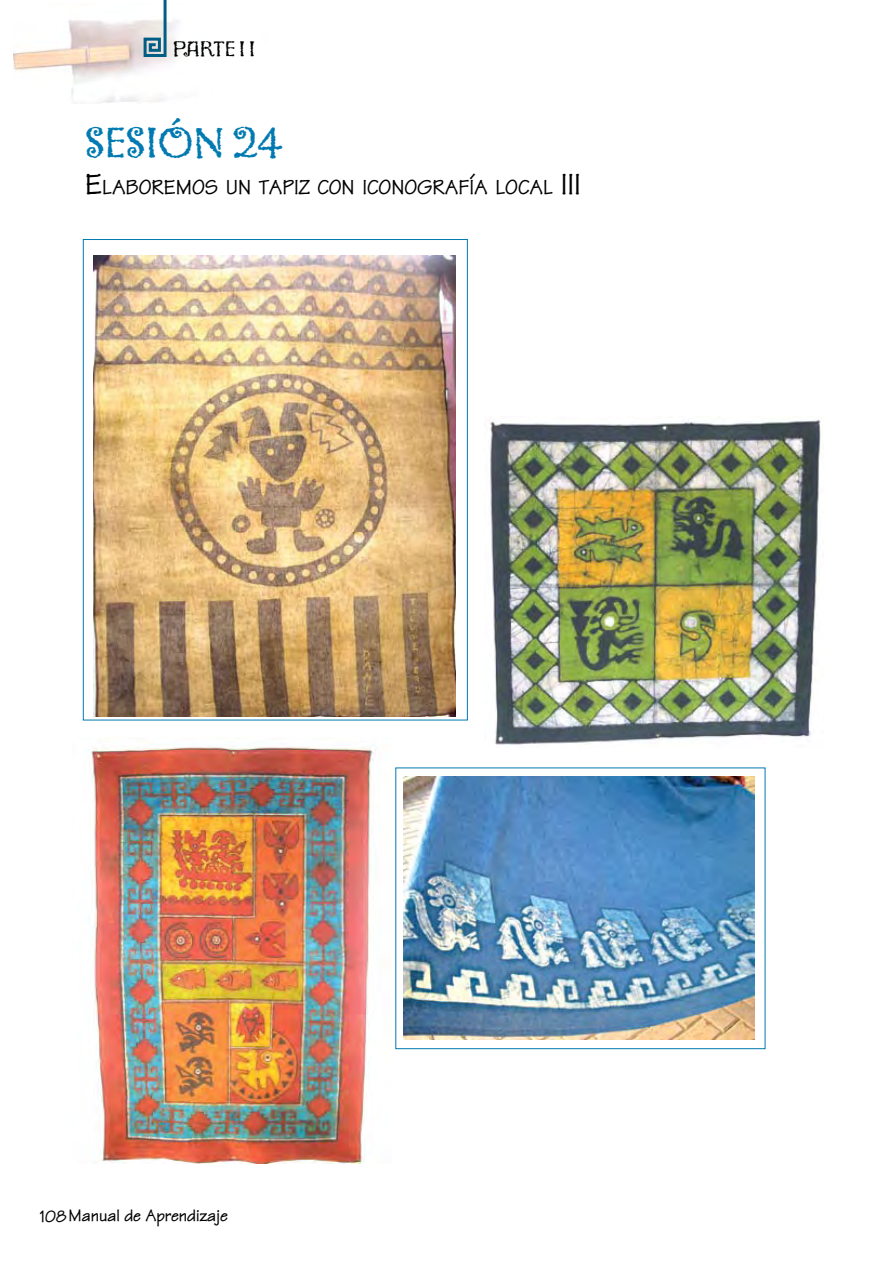
<style>
.page{position:relative;width:893px;height:1263px;background:#fff}
.page>*{position:absolute;margin:0;border:0;box-sizing:border-box;transform-origin:0 0}
.t1{font:45px "Greymantle MVB";color:#007ab1}
.t2{font:22.5px "Greymantle MVB";letter-spacing:-.02em;color:#000}
.t3{font:700 22.05px "Techno";color:#000}
.t4{font:700 18px "Techno";color:#000}
.s1{font-size:31.5px}
</style>
<div class="page">
<img style="left:13px;top:20px;width:169px;height:83px">
<svg style="left:142px;top:0;width:26px;height:58px"></svg>
<img style="left:94px;top:255px;width:361px;height:461px">
<img style="left:404px;top:776px;width:350px;height:263px">
<img style="left:88px;top:738px;width:289px;height:425px">
<img style="left:490px;top:418px;width:334px;height:327px">
<p class="t2" style="left:173px;top:36px;width:84px">PARTE I I</p>
<h1 class="t1" style="left:85px;top:116px;width:198px">SESIÓN 24</h1>
<p class="t3" style="left:85px;top:174px;width:483px"><span class="s1">E</span>LABOREMOS UN TAPIZ CON ICONOGRAFÍA LOCAL <span class="s1">III</span></p>
<p class="t4" style="left:40px;top:1205px;width:190px">108Manual de Aprendizaje</p>
</div>
